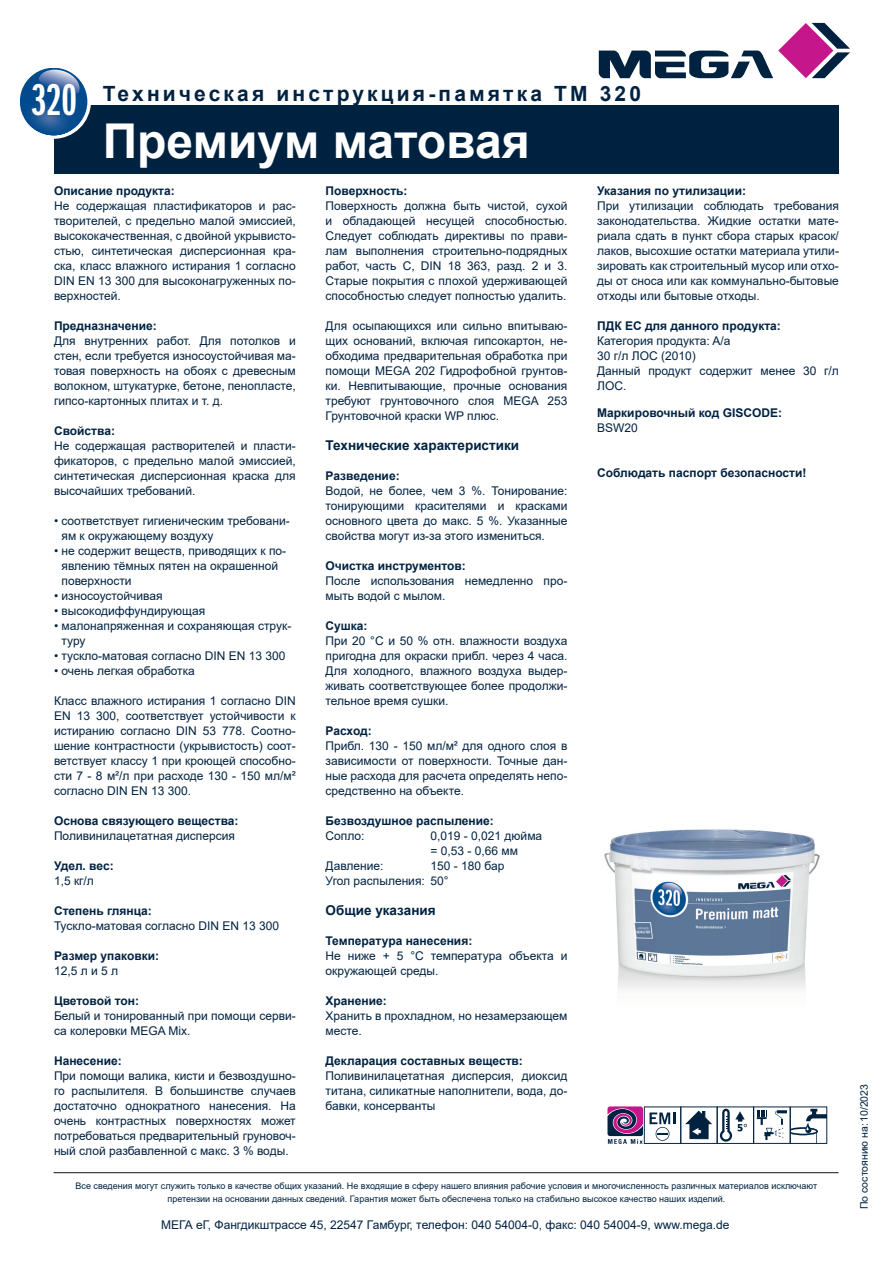
<style>
.page{position:relative;width:893px;height:1263px;background:#fff}
.page>*{position:absolute;margin:0;border:0;box-sizing:border-box;transform-origin:0 0}
.t1{font:700 48px "Arial";color:#fff}
.t2{font:46.2px "ITC Franklin Gothic Std Dm X Cp";color:#fff}
.t3{font:700 21px "Arial";letter-spacing:.15em;color:#002241}
.t4{font:700 13.5px "Arial";color:#002241}
.t5{font:12px/15px "Arial";color:#002241;text-align:justify}
.t6{font:700 12px "Arial";color:#002241}
.t7{font:10.5px "Arial";color:#002241}
.t8{font:9px/13.5px "Arial";color:#002241;text-align:center}
</style>
<div class="page">
<div style="left:54px;top:106px;width:784px;height:68px;background:#002241"></div>
<div style="left:16px;top:64px;width:75px;height:75px;background:#fff;border-radius:50%"></div>
<svg style="left:20px;top:68px;width:67px;height:67px"></svg>
<svg style="left:599px;top:23px;width:251px;height:55px"></svg>
<hr style="left:54px;top:1172px;width:784px;height:1px;background:#231f20">
<svg style="left:607px;top:1106px;width:220px;height:38px"></svg>
<img style="left:604px;top:829px;width:216px;height:160px">
<h2 class="t2" style="left:32px;top:75px;width:46px">320</h2>
<h3 class="t3" style="left:103px;top:79px;width:540px">Техническая инструкция-памятка TM 320</h3>
<h1 class="t1" style="left:103px;top:107px;width:429px">Премиум матовая</h1>
<p class="t6" style="left:54px;top:182px;width:122px">Описание продукта:</p>
<p class="t5" style="left:54px;top:198px;width:243px">Не содержащая пластификаторов и рас&shy;творителей, с предельно малой эмиссией, высококачественная, с двойной укрывисто&shy;стью, синтетическая дисперсионная кра&shy;ска, класс влажного истирания 1 согласно DIN EN 13 300 для высоконагруженных по&shy;верхностей.</p>
<p class="t6" style="left:54px;top:317px;width:104px">Предназначение:</p>
<p class="t5" style="left:54px;top:333px;width:243px">Для внутренних работ. Для потолков и стен, если требуется износоустойчивая ма&shy;товая поверхность на обоях с древесным волокном, штукатурке, бетоне, пенопласте, гипсо-картонных плитах и т. д.</p>
<p class="t6" style="left:54px;top:422px;width:63px">Свойства:</p>
<p class="t5" style="left:54px;top:438px;width:243px">Не содержащая растворителей и пласти&shy;фикаторов, с предельно малой эмиссией, синтетическая дисперсионная краска для высочайших требований.</p>
<p class="t5" style="left:62px;top:513px;width:230px;text-indent:-8px">• соответствует гигиеническим требовани&shy;ям к окружающему воздуху</p>
<p class="t5" style="left:62px;top:543px;width:226px;text-align:left;text-indent:-8px">• не содержит веществ, приводящих к по&shy;явлению тёмных пятен на окрашенной поверхности</p>
<p class="t5" style="left:54px;top:588px;width:110px">• износоустойчивая</p>
<p class="t5" style="left:54px;top:603px;width:153px">• высокодиффундирующая</p>
<p class="t5" style="left:62px;top:618px;width:231px;text-indent:-8px">• малонапряженная и сохраняющая струк&shy;туру</p>
<p class="t5" style="left:54px;top:648px;width:233px">• тускло-матовая согласно DIN EN 13 300</p>
<p class="t5" style="left:54px;top:663px;width:142px">• очень легкая обработка</p>
<p class="t5" style="left:54px;top:693px;width:243px">Класс влажного истирания 1 согласно DIN EN 13 300, соответствует устойчивости к истиранию согласно DIN 53 778. Соотно&shy;шение контрастности (укрывистость) соот&shy;ветствует классу 1 при кроющей способно&shy;сти 7 - 8 м²/л при расходе 130 - 150 мл/м² согласно DIN EN 13 300.</p>
<p class="t6" style="left:54px;top:812px;width:186px">Основа связующего вещества:</p>
<p class="t5" style="left:54px;top:828px;width:183px">Поливинилацетатная дисперсия</p>
<p class="t6" style="left:54px;top:857px;width:61px">Удел. вес:</p>
<p class="t5" style="left:54px;top:873px;width:41px">1,5 кг/л</p>
<p class="t6" style="left:54px;top:902px;width:99px">Степень глянца:</p>
<p class="t5" style="left:54px;top:918px;width:227px">Тускло-матовая согласно DIN EN 13 300</p>
<p class="t6" style="left:54px;top:947px;width:107px">Размер упаковки:</p>
<p class="t5" style="left:54px;top:963px;width:66px">12,5 л и 5 л</p>
<p class="t6" style="left:54px;top:992px;width:87px">Цветовой тон:</p>
<p class="t5" style="left:54px;top:1008px;width:243px">Белый и тонированный при помощи серви&shy;са колеровки MEGA Mix.</p>
<p class="t6" style="left:54px;top:1052px;width:69px">Нанесение:</p>
<p class="t5" style="left:54px;top:1068px;width:243px">При помощи валика, кисти и безвоздушно&shy;го распылителя. В большинстве случаев достаточно однократного нанесения. На очень контрастных поверхностях может потребоваться предварительный груновоч&shy;ный слой разбавленной с макс. 3 % воды.</p>
<p class="t6" style="left:326px;top:182px;width:84px">Поверхность:</p>
<p class="t5" style="left:326px;top:198px;width:243px">Поверхность должна быть чистой, сухой и обладающей несущей способностью.<br>Следует соблюдать директивы по прави&shy;лам выполнения строительно-подрядных работ, часть C, DIN 18 363, разд. 2 и 3.<br>Старые покрытия с плохой удерживающей способностью следует полностью удалить.</p>
<p class="t5" style="left:326px;top:318px;width:243px">Для осыпающихся или сильно впитываю&shy;щих оснований, включая гипсокартон, не&shy;обходима предварительная обработка при помощи MEGA 202 Гидрофобной грунтов&shy;ки. Невпитывающие, прочные основания требуют грунтовочного слоя MEGA 253<br>Грунтовочной краски WP плюс.</p>
<p class="t4" style="left:326px;top:435px;width:195px">Технические характеристики</p>
<p class="t6" style="left:326px;top:467px;width:76px">Разведение:</p>
<p class="t5" style="left:326px;top:483px;width:243px">Водой, не более, чем 3 %. Тонирование: тонирующими красителями и красками основного цвета до макс. 5 %. Указанные свойства могут из-за этого измениться.</p>
<p class="t6" style="left:326px;top:557px;width:142px">Очистка инструментов:</p>
<p class="t5" style="left:326px;top:573px;width:243px">После использования немедленно про&shy;мыть водой с мылом.</p>
<p class="t6" style="left:326px;top:617px;width:43px">Сушка:</p>
<p class="t5" style="left:326px;top:633px;width:243px">При 20 °C и 50 % отн. влажности воздуха пригодна для окраски прибл. через 4 часа.<br>Для холодного, влажного воздуха выдер&shy;живать соответствующее более продолжи&shy;тельное время сушки.</p>
<p class="t6" style="left:326px;top:722px;width:48px">Расход:</p>
<p class="t5" style="left:326px;top:738px;width:243px">Прибл. 130 - 150 мл/м² для одного слоя в зависимости от поверхности. Точные дан&shy;ные расхода для расчета определять непо&shy;средственно на объекте.</p>
<p class="t6" style="left:326px;top:812px;width:170px">Безвоздушное распыление:</p>
<p class="t5" style="left:326px;top:828px;width:40px">Сопло:</p>
<p class="t5" style="left:431px;top:828px;width:113px">0,019 - 0,021 дюйма = 0,53 - 0,66 мм</p>
<p class="t5" style="left:326px;top:858px;width:59px">Давление:</p>
<p class="t5" style="left:326px;top:858px;width:180px;text-indent:105px">150 - 180 бар<br>Угол распыления: 50°</p>
<p class="t4" style="left:326px;top:900px;width:112px">Общие указания</p>
<p class="t6" style="left:326px;top:932px;width:148px">Температура нанесения:</p>
<p class="t5" style="left:326px;top:948px;width:243px">Не ниже + 5 °C температура объекта и окружающей среды.</p>
<p class="t6" style="left:326px;top:992px;width:63px">Хранение:</p>
<p class="t5" style="left:326px;top:1008px;width:243px">Хранить в прохладном, но незамерзающем месте.</p>
<p class="t6" style="left:326px;top:1052px;width:199px">Декларация составных веществ:</p>
<p class="t5" style="left:326px;top:1068px;width:243px">Поливинилацетатная дисперсия, диоксид титана, силикатные наполнители, вода, до&shy;бавки, консерванты</p>
<p class="t6" style="left:597px;top:182px;width:150px">Указания по утилизации:</p>
<p class="t5" style="left:597px;top:198px;width:243px">При утилизации соблюдать требования законодательства. Жидкие остатки мате&shy;риала сдать в пункт сбора старых красок/ лаков, высохшие остатки материала утили&shy;зировать как строительный мусор или отхо&shy;ды от сноса или как коммунально-бытовые отходы или бытовые отходы.</p>
<p class="t6" style="left:597px;top:317px;width:185px">ПДК ЕС для данного продукта:</p>
<p class="t5" style="left:597px;top:333px;width:243px;text-align:left">Категория продукта: A/a<br>30 г/л ЛОС (2010)<br>Данный продукт содержит менее 30 г/л<br>ЛОС.</p>
<p class="t6" style="left:597px;top:404px;width:186px">Маркировочный код GISCODE:</p>
<p class="t5" style="left:597px;top:420px;width:42px">BSW20</p>
<p class="t6" style="left:597px;top:464px;width:211px">Соблюдать паспорт безопасности!</p>
<p class="t8" style="left:76px;top:1179px;width:743px">Все сведения могут служить только в качестве общих указаний. Не входящие в сферу нашего влияния рабочие условия и многочисленность различных материалов исключают претензии на основании данных сведений. Гарантия может быть обеспечена только на стабильно высокое качество наших изделий.</p>
<p class="t5" style="left:161px;top:1217px;width:570px">МЕГА еГ, Фангдикштрассе 45, 22547 Гамбург, телефон: 040 54004-0, факс: 040 54004-9, www.mega.de</p>
<p class="t7" style="left:857px;top:1209px;width:127px;rotate:-90deg">По состоянию на:10/2023</p>
</div>
